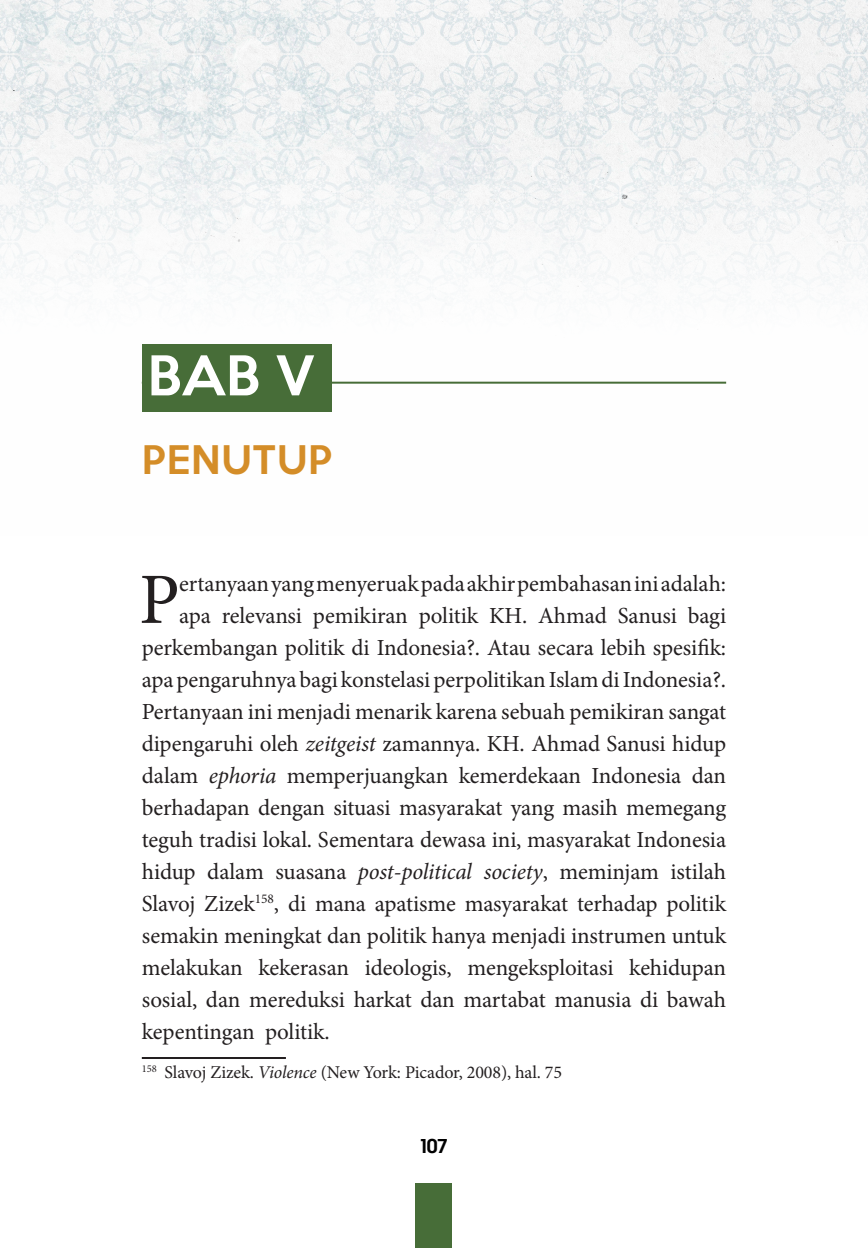
<style>
.page{position:relative;width:868px;height:1248px;background:#fff}
.page>*{position:absolute;margin:0;border:0;box-sizing:border-box;transform-origin:0 0}
.isi_0_upercase{font:72.2px "Minion Pro";color:#231f20}
.BAGIAN{font:500 50px "Keep Calm";color:#fff}
.NAMA_BAB{font:500 36px "Keep Calm";letter-spacing:.03em;color:#d48d28}
.isi_0_upercase-2{font:23px "Minion Pro";letter-spacing:-.005em;color:#231f20}
.t1{font:700 20px "Antartida";color:#000}
.footnote{font:18px "Minion Pro";letter-spacing:-.005em;color:#231f20}
.s1{font-style:italic}
</style>
<div class="page">
<img style="left:0;top:0;width:867px;height:412px">
<div style="left:142px;top:344px;width:189px;height:67px;background:#476d38"></div>
<hr style="left:142px;top:381px;width:584px;height:2px;background:#476d38">
<hr style="left:142px;top:1056px;width:144px;height:2px;background:#231f20">
<div style="left:416px;top:1182px;width:36px;height:65px;background:#476d38"></div>
<p class="BAGIAN" style="left:147px;top:332px;width:168px">BAB V</p>
<p class="NAMA_BAB" style="left:142px;top:428px;width:191px">PENUTUP</p>
<p class="isi_0_upercase" style="left:139px;top:551px;width:42px">P</p>
<p class="isi_0_upercase-2" style="left:179px;top:568px;width:548px">ertanyaan yang menyeruak pada akhir pembahasan ini adalah:</p>
<p class="isi_0_upercase-2" style="left:179px;top:600px;width:548px">apa relevansi pemikiran politik KH. Ahmad Sanusi bagi</p>
<p class="isi_0_upercase-2" style="left:142px;top:632px;width:585px">perkembangan politik di Indonesia?. Atau secara lebih spesifik:</p>
<p class="isi_0_upercase-2" style="left:142px;top:664px;width:586px">apa pengaruhnya bagi konstelasi perpolitikan Islam di Indonesia?.</p>
<p class="isi_0_upercase-2" style="left:142px;top:696px;width:585px">Pertanyaan ini menjadi menarik karena sebuah pemikiran sangat</p>
<p class="isi_0_upercase-2" style="left:142px;top:728px;width:585px">dipengaruhi oleh <span class="s1">zeitgeist</span> zamannya. KH. Ahmad Sanusi hidup</p>
<p class="isi_0_upercase-2" style="left:142px;top:760px;width:585px">dalam <span class="s1">ephoria</span> memperjuangkan kemerdekaan Indonesia dan</p>
<p class="isi_0_upercase-2" style="left:142px;top:792px;width:585px">berhadapan dengan situasi masyarakat yang masih memegang</p>
<p class="isi_0_upercase-2" style="left:142px;top:824px;width:585px">teguh tradisi lokal. Sementara dewasa ini, masyarakat Indonesia</p>
<p class="isi_0_upercase-2" style="left:142px;top:856px;width:585px">hidup dalam suasana <span class="s1">post-political society</span>, meminjam istilah</p>
<p class="isi_0_upercase-2" style="left:142px;top:888px;width:585px">Slavoj Zizek<sup>158</sup>, di mana apatisme masyarakat terhadap politik</p>
<p class="isi_0_upercase-2" style="left:142px;top:920px;width:585px">semakin meningkat dan politik hanya menjadi instrumen untuk</p>
<p class="isi_0_upercase-2" style="left:142px;top:952px;width:585px">melakukan kekerasan ideologis, mengeksploitasi kehidupan</p>
<p class="isi_0_upercase-2" style="left:142px;top:984px;width:586px">sosial, dan mereduksi harkat dan martabat manusia di bawah</p>
<p class="isi_0_upercase-2" style="left:142px;top:1016px;width:189px">kepentingan politik.</p>
<p class="footnote" style="left:142px;top:1059px;width:422px"><sup>158</sup> Slavoj Zizek. <span class="s1">Violence</span> (New York: Picador, 2008), hal. 75</p>
<p class="t1" style="left:421px;top:1134px;width:28px">107</p>
</div>
